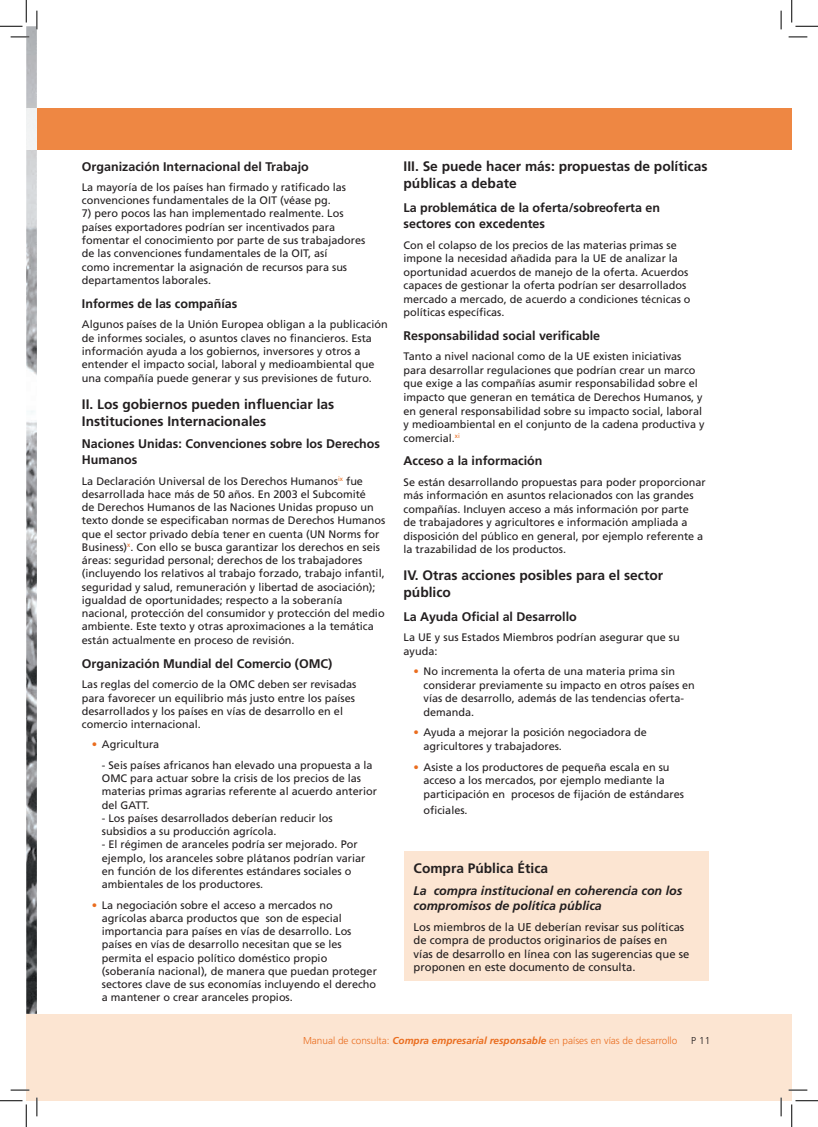
<style>
.page{position:relative;width:818px;height:1127px;background:#fff}
.page>*{position:absolute;margin:0;border:0;box-sizing:border-box;transform-origin:0 0}
.t1{font:700 13.75px/16.5px "Frutiger";color:#231f20}
.t2{font:700 12.5px/16.5px "Frutiger";color:#231f20}
.t3{font:italic 700 12.5px/15px "Frutiger";color:#231f20}
.t4{font:11.25px/13.5px "Frutiger";color:#231f20}
.t5{font:10.88px/13.2px "Frutiger";color:#231f20}
.t6{font:300 10px "Frutiger";color:#ea6d1f}
.t7{font:300 10px "Frutiger";color:#231f20}
.s1{color:#ea6d1f}
.s2{font-weight:700;font-style:italic}
</style>
<div class="page">
<div style="left:26px;top:1013px;width:11px;height:87px;background:#fce5d2"></div>
<div style="left:37px;top:1013px;width:755px;height:87px;background:#fce5d2"></div>
<img style="left:26px;top:26px;width:11px;height:987px">
<div style="left:405px;top:850px;width:304px;height:130px;background:#fce5d2"></div>
<div style="left:37px;top:108px;width:755px;height:42px;background:#ee8743"></div>
<img style="left:26px;top:108px;width:11px;height:42px">
<svg style="left:11px;top:36px;width:18px;height:2px"></svg>
<svg style="left:788px;top:36px;width:19px;height:2px"></svg>
<svg style="left:11px;top:1089px;width:18px;height:1px"></svg>
<svg style="left:788px;top:1089px;width:19px;height:1px"></svg>
<svg style="left:36px;top:11px;width:2px;height:18px"></svg>
<svg style="left:36px;top:1097px;width:2px;height:18px"></svg>
<svg style="left:780px;top:11px;width:2px;height:18px"></svg>
<svg style="left:780px;top:1097px;width:2px;height:18px"></svg>
<svg style="left:0;top:0;width:27px;height:27px"></svg>
<svg style="left:0;top:1100px;width:27px;height:26px"></svg>
<svg style="left:791px;top:0;width:27px;height:27px"></svg>
<svg style="left:791px;top:1100px;width:27px;height:26px"></svg>
<p class="t2" style="left:82px;top:158px;width:228px">Organización Internacional del Trabajo</p>
<p class="t5" style="left:82px;top:180px;width:266px">La mayoría de los países han firmado y ratificado las convenciones fundamentales de la OIT (véase pg.</p>
<p class="t5" style="left:82px;top:207px;width:285px">7) pero pocos las han implementado realmente. Los países exportadores podrían ser incentivados para fomentar el conocimiento por parte de sus trabajadores de las convenciones fundamentales de la OIT, así<br>como incrementar la asignación de recursos para sus departamentos laborales.</p>
<p class="t2" style="left:82px;top:295px;width:157px">Informes de las compañías</p>
<p class="t5" style="left:82px;top:318px;width:307px">Algunos países de la Unión Europea obligan a la publicación de informes sociales, o asuntos claves no financieros. Esta información ayuda a los gobiernos, inversores y otros a entender el impacto social, laboral y medioambiental que una compañía puede generar y sus previsiones de futuro.</p>
<p class="t1" style="left:82px;top:396px;width:254px">II. Los gobiernos pueden influenciar las<br>Instituciones Internacionales</p>
<p class="t2" style="left:82px;top:435px;width:300px">Naciones Unidas: Convenciones sobre los Derechos<br>Humanos</p>
<p class="t5" style="left:82px;top:474px;width:305px">La Declaración Universal de los Derechos Humanos<sup>ix</sup> fue desarrollada hace más de 50 años. En 2003 el Subcomité<br>de Derechos Humanos de las Naciones Unidas propuso un texto donde se especificaban normas de Derechos Humanos que el sector privado debía tener en cuenta (UN Norms for Business)<sup>x</sup>. Con ello se busca garantizar los derechos en seis áreas: seguridad personal; derechos de los trabajadores (incluyendo los relativos al trabajo forzado, trabajo infantil, seguridad y salud, remuneración y libertad de asociación); igualdad de oportunidades; respecto a la soberanía nacional, protección del consumidor y protección del medio ambiente. Este texto y otras aproximaciones a la temática están actualmente en proceso de revisión.</p>
<p class="t2" style="left:82px;top:655px;width:252px">Organización Mundial del Comercio (OMC)</p>
<p class="t5" style="left:82px;top:677px;width:276px">Las reglas del comercio de la OMC deben ser revisadas para favorecer un equilibrio más justo entre los países desarrollados y los países en vías de desarrollo en el comercio internacional.</p>
<p class="t5" style="left:92px;top:737px;width:69px"><span class="s1">•</span> Agricultura</p>
<p class="t5" style="left:102px;top:758px;width:277px">- Seis países africanos han elevado una propuesta a la OMC para actuar sobre la crisis de los precios de las materias primas agrarias referente al acuerdo anterior del GATT.</p>
<p class="t5" style="left:102px;top:811px;width:232px">- Los países desarrollados deberían reducir los subsidios a su producción agrícola.</p>
<p class="t5" style="left:102px;top:837px;width:265px">- El régimen de aranceles podría ser mejorado. Por ejemplo, los aranceles sobre plátanos podrían variar en función de los diferentes estándares sociales o ambientales de los productores.</p>
<p class="t5" style="left:102px;top:897px;width:276px;text-indent:-10px"><span class="s1">•</span> La negociación sobre el acceso a mercados no agrícolas abarca productos que son de especial importancia para países en vías de desarrollo. Los países en vías de desarrollo necesitan que se les permita el espacio político doméstico propio (soberanía nacional), de manera que puedan proteger sectores clave de sus economías incluyendo el derecho a mantener o crear aranceles propios.</p>
<p class="t1" style="left:403px;top:158px;width:305px">III. Se puede hacer más: propuestas de políticas públicas a debate</p>
<p class="t2" style="left:403px;top:199px;width:258px">La problemática de la oferta/sobreoferta en sectores con excedentes</p>
<p class="t5" style="left:403px;top:238px;width:289px">Con el colapso de los precios de las materias primas se impone la necesidad añadida para la UE de analizar la oportunidad acuerdos de manejo de la oferta. Acuerdos capaces de gestionar la oferta podrían ser desarrollados mercado a mercado, de acuerdo a condiciones técnicas o políticas específicas.</p>
<p class="t2" style="left:403px;top:327px;width:198px">Responsabilidad social verificable</p>
<p class="t5" style="left:403px;top:350px;width:302px">Tanto a nivel nacional como de la UE existen iniciativas para desarrollar regulaciones que podrían crear un marco que exige a las compañías asumir responsabilidad sobre el impacto que generan en temática de Derechos Humanos, y en general responsabilidad sobre su impacto social, laboral y medioambiental en el conjunto de la cadena productiva y comercial.<sup>xi</sup></p>
<p class="t2" style="left:403px;top:452px;width:140px">Acceso a la información</p>
<p class="t5" style="left:403px;top:475px;width:304px">Se están desarrollando propuestas para poder proporcionar más información en asuntos relacionados con las grandes compañías. Incluyen acceso a más información por parte<br>de trabajadores y agricultores e información ampliada a disposición del público en general, por ejemplo referente a la trazabilidad de los productos.</p>
<p class="t1" style="left:403px;top:567px;width:261px">IV. Otras acciones posibles para el sector público</p>
<p class="t2" style="left:403px;top:608px;width:175px">La Ayuda Oficial al Desarrollo</p>
<p class="t5" style="left:403px;top:630px;width:278px">La UE y sus Estados Miembros podrían asegurar que su ayuda:</p>
<p class="t5" style="left:423px;top:664px;width:273px;text-indent:-10px"><span class="s1">•</span> No incrementa la oferta de una materia prima sin considerar previamente su impacto en otros países en vías de desarrollo, además de las tendencias oferta&shy;demanda.</p>
<p class="t5" style="left:423px;top:725px;width:225px;text-indent:-10px"><span class="s1">•</span> Ayuda a mejorar la posición negociadora de agricultores y trabajadores.</p>
<p class="t5" style="left:423px;top:759px;width:262px;text-indent:-10px"><span class="s1">•</span> Asiste a los productores de pequeña escala en su acceso a los mercados, por ejemplo mediante la participación en procesos de fijación de estándares</p>
<p class="t5" style="left:423px;top:803px;width:46px">oficiales.</p>
<p class="t1" style="left:414px;top:859px;width:136px">Compra Pública Ética</p>
<p class="t3" style="left:414px;top:883px;width:270px">La compra institucional en coherencia con los compromisos de política pública</p>
<p class="t4" style="left:414px;top:919px;width:277px">Los miembros de la UE deberían revisar sus políticas de compra de productos originarios de países en vías de desarrollo en línea con las sugerencias que se proponen en este documento de consulta.</p>
<p class="t6" style="left:303px;top:1034px;width:376px">Manual de consulta: <span class="s2">Compra empresarial responsable</span> en países en vías de desarrollo</p>
<p class="t7" style="left:691px;top:1034px;width:20px">P 11</p>
</div>
